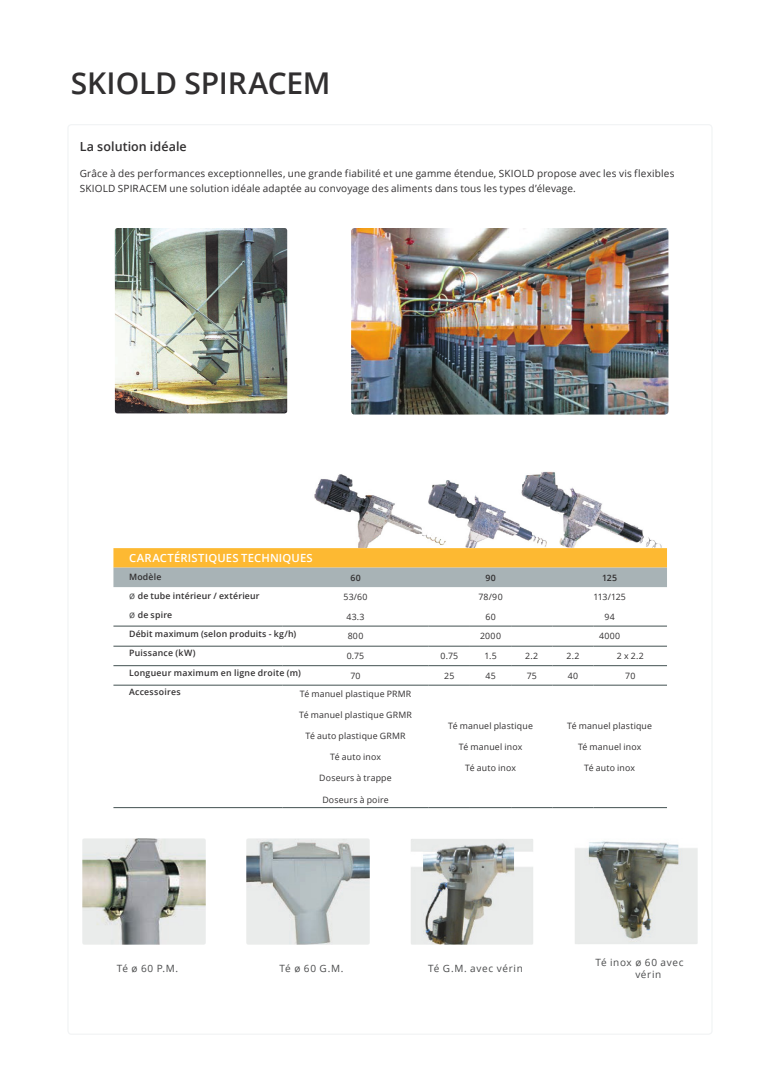
<style>
.page{position:relative;width:780px;height:1088px;background:#fff}
.page>*{position:absolute;margin:0;border:0;box-sizing:border-box;transform-origin:0 0}
.headline_2{font:600 30px "Open Sans";letter-spacing:-.005em;color:#312f30}
.body_text{font:600 12.5px "Open Sans";letter-spacing:.005em;color:#312f30}
.table_top_white_text{font:600 11.25px "Open Sans";letter-spacing:.015em;color:#fff}
.body_text-2{font:10px/15px "Open Sans";letter-spacing:.015em;color:#312f30}
.headline_4_bullettex{font:10px/12px "Open Sans";letter-spacing:.065em;color:#4a4b4c}
.table_headline{font:600 8.75px "Open Sans";letter-spacing:.025em;color:#312f30}
.table_headline-2{font:8.75px "Open Sans";letter-spacing:.02em;color:#312f30}
.table_body_text{font:8.75px "Open Sans";letter-spacing:.02em;color:#312f30}
.s1{font-weight:400;font-size:10px;color:#4a4b4c}
</style>
<div class="page">
<img style="left:314px;top:471px;width:348px;height:77px">
<svg style="left:113px;top:548px;width:554px;height:39px;background:#d2b675"></svg>
<hr style="left:113px;top:626px;width:169px;height:1px;background:#435151">
<hr style="left:282px;top:626px;width:146px;height:1px;background:#435151">
<hr style="left:428px;top:626px;width:42px;height:1px;background:#435151">
<hr style="left:470px;top:626px;width:41px;height:1px;background:#435151">
<hr style="left:511px;top:626px;width:41px;height:1px;background:#435151">
<hr style="left:552px;top:626px;width:41px;height:1px;background:#435151">
<hr style="left:593px;top:626px;width:74px;height:1px;background:#435151">
<hr style="left:113px;top:646px;width:169px;height:1px;background:#435151">
<hr style="left:282px;top:646px;width:146px;height:1px;background:#435151">
<hr style="left:428px;top:646px;width:42px;height:1px;background:#435151">
<hr style="left:470px;top:646px;width:41px;height:1px;background:#435151">
<hr style="left:511px;top:646px;width:41px;height:1px;background:#435151">
<hr style="left:552px;top:646px;width:41px;height:1px;background:#435151">
<hr style="left:593px;top:646px;width:74px;height:1px;background:#435151">
<hr style="left:113px;top:665px;width:169px;height:1px;background:#435151">
<hr style="left:282px;top:665px;width:146px;height:1px;background:#435151">
<hr style="left:428px;top:665px;width:42px;height:1px;background:#435151">
<hr style="left:470px;top:665px;width:41px;height:1px;background:#435151">
<hr style="left:511px;top:665px;width:41px;height:1px;background:#435151">
<hr style="left:552px;top:665px;width:41px;height:1px;background:#435151">
<hr style="left:593px;top:665px;width:74px;height:1px;background:#435151">
<hr style="left:113px;top:685px;width:169px;height:1px;background:#435151">
<hr style="left:282px;top:685px;width:146px;height:1px;background:#435151">
<hr style="left:428px;top:685px;width:42px;height:1px;background:#435151">
<hr style="left:470px;top:685px;width:41px;height:1px;background:#435151">
<hr style="left:511px;top:685px;width:41px;height:1px;background:#435151">
<hr style="left:552px;top:685px;width:41px;height:1px;background:#435151">
<hr style="left:593px;top:685px;width:74px;height:1px;background:#435151">
<hr style="left:113px;top:807px;width:169px;height:1px;background:#435151">
<hr style="left:282px;top:807px;width:146px;height:1px;background:#435151">
<hr style="left:428px;top:807px;width:42px;height:1px;background:#435151">
<hr style="left:470px;top:807px;width:41px;height:1px;background:#435151">
<hr style="left:511px;top:807px;width:41px;height:1px;background:#435151">
<hr style="left:552px;top:807px;width:41px;height:1px;background:#435151">
<hr style="left:593px;top:807px;width:74px;height:1px;background:#435151">
<img style="left:115px;top:228px;width:172px;height:185px">
<img style="left:351px;top:228px;width:317px;height:187px">
<img style="left:82px;top:838px;width:124px;height:106px">
<img style="left:246px;top:838px;width:124px;height:106px">
<img style="left:411px;top:839px;width:122px;height:105px">
<img style="left:575px;top:841px;width:122px;height:103px">
<p class="headline_2" style="left:71px;top:62px;width:261px">SKIOLD SPIRACEM</p>
<p class="body_text" style="left:80px;top:138px;width:108px">La solution idéale</p>
<p class="body_text-2" style="left:80px;top:166px;width:596px">Grâce à des performances exceptionnelles, une grande fiabilité et une gamme étendue, SKIOLD propose avec les vis flexibles<br>SKIOLD SPIRACEM une solution idéale adaptée au convoyage des aliments dans tous les types d’élevage.</p>
<p class="table_top_white_text" style="left:129px;top:550px;width:185px">CARACTÉRISTIQUES TECHNIQUES</p>
<p class="table_headline" style="left:129px;top:570px;width:34px">Modèle</p>
<p class="table_headline" style="left:129px;top:589px;width:132px"><span class="s1">ø</span> de tube intérieur / extérieur</p>
<p class="table_headline" style="left:129px;top:609px;width:45px"><span class="s1">ø</span> de spire</p>
<p class="table_headline" style="left:129px;top:628px;width:169px">Débit maximum (selon produits - kg/h)</p>
<p class="table_headline" style="left:129px;top:647px;width:68px">Puissance (kW)</p>
<p class="table_headline" style="left:129px;top:667px;width:173px">Longueur maximum en ligne droite (m)</p>
<p class="table_headline" style="left:129px;top:686px;width:53px">Accessoires</p>
<p class="table_headline" style="left:350px;top:571px;width:12px">60</p>
<p class="table_headline" style="left:485px;top:571px;width:12px">90</p>
<p class="table_headline" style="left:602px;top:571px;width:17px">125</p>
<p class="table_headline-2" style="left:343px;top:591px;width:26px">53/60</p>
<p class="table_headline-2" style="left:478px;top:591px;width:26px">78/90</p>
<p class="table_headline-2" style="left:593px;top:591px;width:34px">113/125</p>
<p class="table_headline-2" style="left:346px;top:610px;width:20px">43.3</p>
<p class="table_body_text" style="left:485px;top:610px;width:12px">60</p>
<p class="table_body_text" style="left:604px;top:610px;width:12px">94</p>
<p class="table_headline-2" style="left:347px;top:630px;width:17px">800</p>
<p class="table_body_text" style="left:480px;top:630px;width:22px">2000</p>
<p class="table_body_text" style="left:599px;top:630px;width:23px">4000</p>
<p class="table_headline-2" style="left:347px;top:650px;width:19px">0.75</p>
<p class="table_body_text" style="left:440px;top:650px;width:19px">0.75</p>
<p class="table_body_text" style="left:484px;top:650px;width:14px">1.5</p>
<p class="table_body_text" style="left:525px;top:650px;width:14px">2.2</p>
<p class="table_body_text" style="left:566px;top:650px;width:14px">2.2</p>
<p class="table_body_text" style="left:617px;top:650px;width:28px">2 x 2.2</p>
<p class="table_headline-2" style="left:350px;top:669px;width:12px">70</p>
<p class="table_body_text" style="left:444px;top:669px;width:12px">25</p>
<p class="table_body_text" style="left:485px;top:669px;width:12px">45</p>
<p class="table_body_text" style="left:526px;top:669px;width:12px">75</p>
<p class="table_body_text" style="left:567px;top:669px;width:12px">40</p>
<p class="table_body_text" style="left:625px;top:669px;width:12px">70</p>
<p class="table_headline-2" style="left:300px;top:688px;width:113px">Té manuel plastique PRMR</p>
<p class="table_headline-2" style="left:299px;top:709px;width:114px">Té manuel plastique GRMR</p>
<p class="table_headline-2" style="left:305px;top:730px;width:102px">Té auto plastique GRMR</p>
<p class="table_headline-2" style="left:330px;top:751px;width:52px">Té auto inox</p>
<p class="table_headline-2" style="left:319px;top:772px;width:74px">Doseurs à trappe</p>
<p class="table_headline-2" style="left:322px;top:793px;width:68px">Doseurs à poire</p>
<p class="table_body_text" style="left:448px;top:719px;width:86px">Té manuel plastique</p>
<p class="table_body_text" style="left:459px;top:740px;width:65px">Té manuel inox</p>
<p class="table_body_text" style="left:465px;top:762px;width:52px">Té auto inox</p>
<p class="table_body_text" style="left:567px;top:719px;width:86px">Té manuel plastique</p>
<p class="table_body_text" style="left:578px;top:740px;width:65px">Té manuel inox</p>
<p class="table_body_text" style="left:584px;top:762px;width:52px">Té auto inox</p>
<p class="headline_4_bullettex" style="left:117px;top:962px;width:63px">Té ø 60 P.M.</p>
<p class="headline_4_bullettex" style="left:279px;top:962px;width:65px">Té ø 60 G.M.</p>
<p class="headline_4_bullettex" style="left:428px;top:962px;width:96px">Té G.M. avec vérin</p>
<p class="headline_4_bullettex" style="left:635px;top:956px;width:50px;text-indent:-40px">Té inox ø 60 avec vérin</p>
</div>
